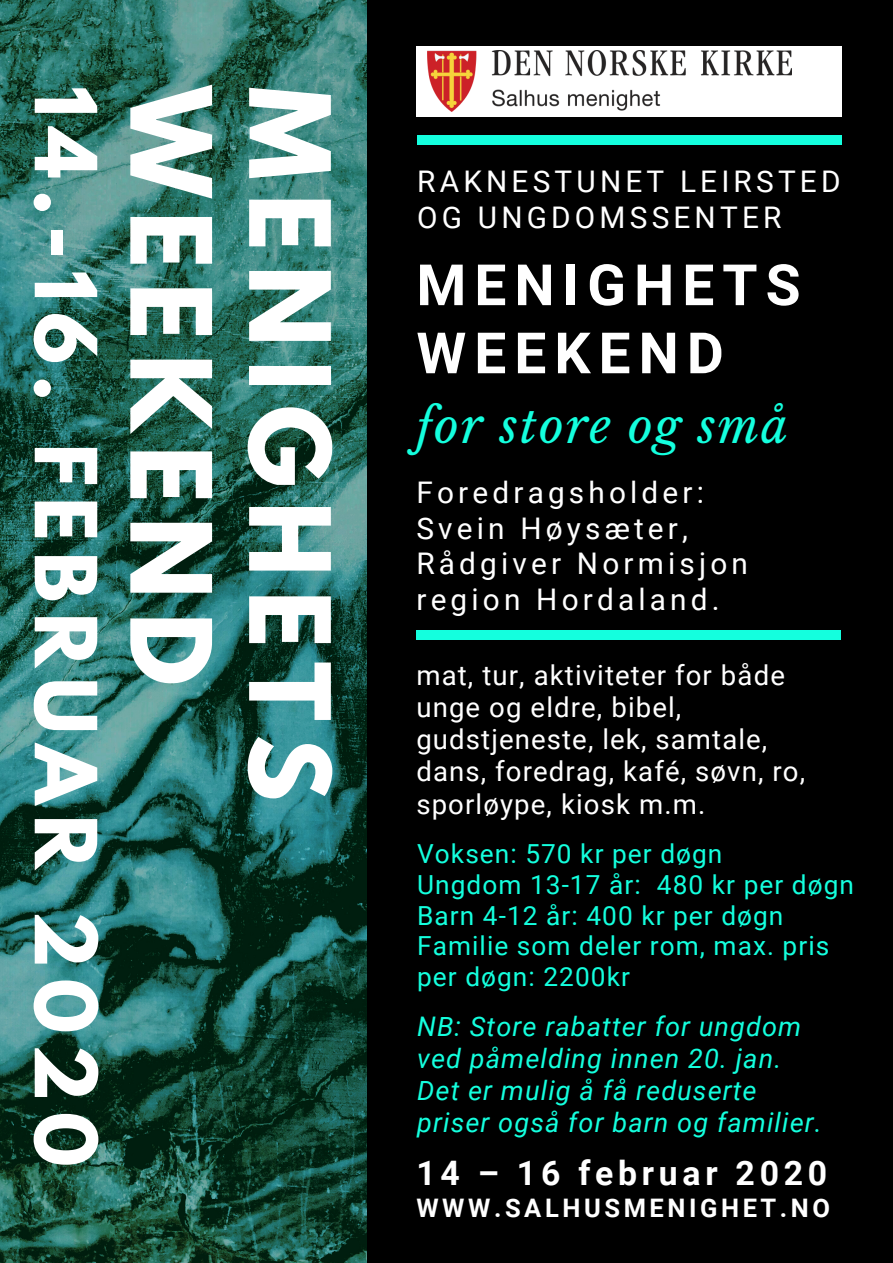
<style>
.page{position:relative;width:893px;height:1263px;background:#000}
.page>*{position:absolute;margin:0;border:0;box-sizing:border-box;transform-origin:0 0}
.t1{font:700 99.07px/118.7px "League Spartan";letter-spacing:.14em;color:#fff}
.t2{font:700 75.75px "League Spartan";letter-spacing:.14em;color:#fff}
.t3{font:700 57px/68.1px "Roboto";letter-spacing:.14em;color:#fff}
.t4{font:italic 47.47px "Libre Baskerville";letter-spacing:.04em;color:#14ffde}
.t5{font:700 33.75px "Roboto";letter-spacing:.14em;color:#fff}
.t6{font:29.78px/35.5px "Roboto";letter-spacing:.14em;color:#fff}
.t7{font:27.6px/32.2px "Roboto";letter-spacing:.04em;color:#fff}
.t8{font:italic 27px/32.2px "Roboto";letter-spacing:.04em;color:#14ffde}
.t9{font:26.25px/30.9px "Roboto";letter-spacing:.04em;color:#14ffde}
.t10{font:700 25.5px "Roboto";letter-spacing:.14em;color:#fff}
</style>
<div class="page">
<img style="left:0;top:0;width:367px;height:1263px">
<div style="left:417px;top:135px;width:424px;height:10px;background:#14ffde"></div>
<div style="left:416px;top:46px;width:425px;height:71px;background:#fff"></div>
<img style="left:428px;top:51px;width:364px;height:60px">
<div style="left:416px;top:630px;width:425px;height:10px;background:#14ffde"></div>
<h2 class="t2" style="left:103px;top:86px;width:1082px;rotate:90deg">14.-16. FEBRUAR 2020</h2>
<h1 class="t1" style="left:336px;top:86px;width:716px;rotate:90deg">MENIGHETS<br>WEEKEND</h1>
<p class="t6" style="left:417px;top:164px;width:425px">RAKNESTUNET LEIRSTED<br>OG UNGDOMSSENTER</p>
<h3 class="t3" style="left:416px;top:252px;width:386px">MENIGHETS<br>WEEKEND</h3>
<h3 class="t4" style="left:416px;top:396px;width:373px">for store og små</h3>
<p class="t6" style="left:416px;top:475px;width:333px">Foredragsholder:<br>Svein Høysæter,<br>Rådgiver Normisjon region Hordaland.</p>
<p class="t7" style="left:416px;top:659px;width:390px">mat, tur, aktiviteter for både unge og eldre, bibel, gudstjeneste, lek, samtale, dans, foredrag, kafé, søvn, ro, sporløype, kiosk m.m.</p>
<p class="t9" style="left:417px;top:838px;width:438px">Voksen: 570 kr per døgn<br>Ungdom 13-17 år: 480 kr per døgn<br>Barn 4-12 år: 400 kr per døgn<br>Familie som deler rom, max. pris per døgn: 2200kr</p>
<p class="t8" style="left:417px;top:1010px;width:406px">NB: Store rabatter for ungdom ved påmelding innen 20. jan.<br>Det er mulig å få reduserte priser også for barn og familier.</p>
<p class="t5" style="left:416px;top:1153px;width:412px">14 – 16 februar 2020</p>
<p class="t10" style="left:416px;top:1193px;width:415px">WWW.SALHUSMENIGHET.NO</p>
</div>
